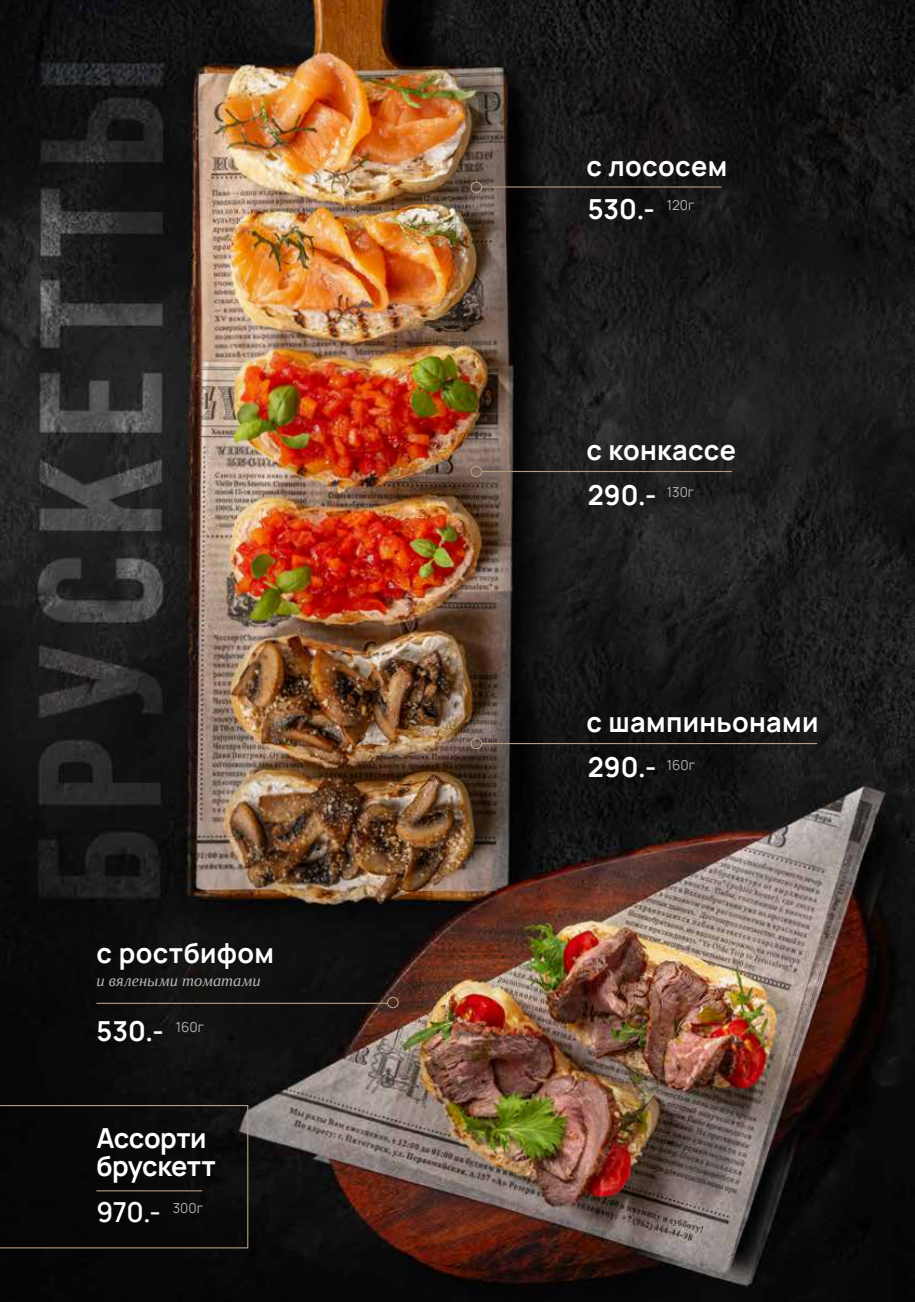
<style>
.page{position:relative;width:915px;height:1302px;background:#fff}
.page>*{position:absolute;margin:0;border:0;box-sizing:border-box;transform-origin:0 0}
.t1{font:700 27px "Hauora";letter-spacing:.01em;color:#fff}
.t2{font:700 27px/28.5px "Hauora";letter-spacing:-.02em;color:#fff}
.t3{font:600 27px "Hauora";color:#fff}
.t4{font:italic 16.5px "Liberation Serif";letter-spacing:.005em;color:#b3b2b2}
.t5{font:13.5px "Hauora";color:#b3b2b2}
</style>
<div class="page">
<img style="left:0;top:0;width:914px;height:1301px">
<hr style="left:481px;top:471px;width:250px;height:1px;background:#b59d82">
<hr style="left:481px;top:742px;width:335px;height:2px;background:#b59d82">
<hr style="left:96px;top:1002px;width:292px;height:1px;background:#b59d82">
<hr style="left:481px;top:186px;width:240px;height:1px;background:#b59d82">
<div style="left:470px;top:737px;width:12px;height:12px;border:1px solid #b59d82;border-radius:50%"></div>
<div style="left:387px;top:996px;width:11px;height:12px;border:1px solid #b59d82;border-radius:50%"></div>
<div style="left:470px;top:465px;width:12px;height:12px;border:1px solid #b59d82;border-radius:50%"></div>
<div style="left:470px;top:181px;width:12px;height:12px;border:1px solid #b59d82;border-radius:50%"></div>
<div style="left:0;top:1104px;width:248px;height:144px;background:#070707"></div>
<p class="t1" style="left:96px;top:930px;width:179px">с ростбифом</p>
<p class="t4" style="left:96px;top:969px;width:166px">и вялеными томатами</p>
<p class="t1" style="left:96px;top:1008px;width:69px">530.-</p>
<p class="t5" style="left:176px;top:1016px;width:30px">160г</p>
<p class="t2" style="left:96px;top:1120px;width:121px">Ассорти брускетт</p>
<p class="t3" style="left:96px;top:1190px;width:66px">970.-</p>
<p class="t5" style="left:173px;top:1197px;width:32px">300г</p>
<p class="t1" style="left:586px;top:144px;width:142px">с лососем</p>
<p class="t1" style="left:587px;top:187px;width:69px">530.-</p>
<p class="t5" style="left:666px;top:195px;width:29px">120г</p>
<p class="t1" style="left:586px;top:427px;width:151px">с конкассе</p>
<p class="t1" style="left:587px;top:473px;width:70px">290.-</p>
<p class="t5" style="left:666px;top:482px;width:29px">130г</p>
<p class="t1" style="left:586px;top:699px;width:233px">с шампиньонами</p>
<p class="t1" style="left:587px;top:744px;width:70px">290.-</p>
<p class="t5" style="left:666px;top:755px;width:30px">160г</p>
</div>
